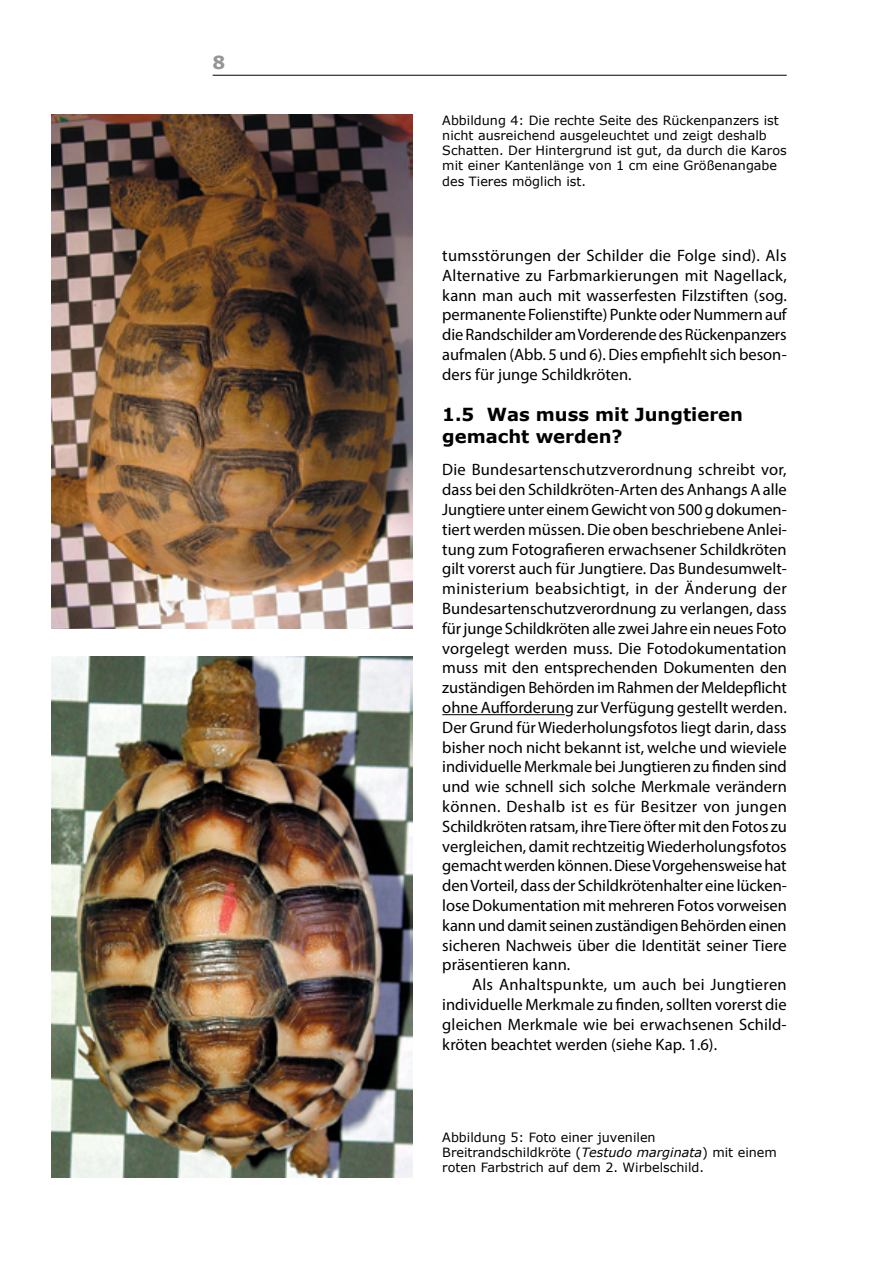
<style>
.page{position:relative;width:893px;height:1263px;background:#fff}
.page>*{position:absolute;margin:0;border:0;box-sizing:border-box;transform-origin:0 0}
.Titel_2{font:700 18px/21.6px "Verdana";color:#000}
.t1{font:700 18px "Verdana";color:#939598}
.t2{font:16.5px/19.8px "Myriad Pro";color:#000;text-align:justify}
.Bildlegende{font:12.75px/15.3px "Verdana";color:#000}
.s1{font-style:italic}
</style>
<div class="page">
<hr style="left:213px;top:75px;width:574px;height:1px;background:#000">
<hr style="left:442px;top:714px;width:123px;height:1px;background:#000">
<img style="left:51px;top:115px;width:361px;height:513px">
<img style="left:51px;top:657px;width:361px;height:521px">
<p class="t1" style="left:213px;top:49px;width:14px">8</p>
<p class="Bildlegende" style="left:442px;top:112px;width:346px">Abbildung 4: Die rechte Seite des Rückenpanzers ist nicht ausreichend ausgeleuchtet und zeigt deshalb Schatten. Der Hintergrund ist gut, da durch die Karos mit einer Kantenlänge von 1 cm eine Größenangabe des Tieres möglich ist.</p>
<p class="t2" style="left:442px;top:245px;width:346px">tumsstörungen der Schilder die Folge sind). Als Alternative zu Farbmarkierungen mit Nagellack, kann man auch mit wasserfesten Filzstiften (sog. permanente Folienstifte) Punkte oder Nummern auf die Randschilder am Vorderende des Rückenpanzers aufmalen (Abb. 5 und 6). Dies empfiehlt sich beson&shy;ders für junge Schildkröten.</p>
<p class="Titel_2" style="left:442px;top:403px;width:302px">1.5 Was muss mit Jungtieren gemacht werden?</p>
<p class="t2" style="left:442px;top:460px;width:346px">Die Bundesartenschutzverordnung schreibt vor, dass bei den Schildkröten-Arten des Anhangs A alle Jungtiere unter einem Gewicht von 500 g dokumen&shy;tiert werden müssen. Die oben beschriebene Anlei&shy;tung zum Fotografieren erwachsener Schildkröten gilt vorerst auch für Jungtiere. Das Bundesumwelt&shy;ministerium beabsichtigt, in der Änderung der Bundesartenschutzverordnung zu verlangen, dass für junge Schildkröten alle zwei Jahre ein neues Foto vorgelegt werden muss. Die Fotodokumentation muss mit den entsprechenden Dokumenten den zuständigen Behörden im Rahmen der Meldepflicht ohne Aufforderung zur Verfügung gestellt werden.<br>Der Grund für Wiederholungsfotos liegt darin, dass bisher noch nicht bekannt ist, welche und wieviele individuelle Merkmale bei Jungtieren zu finden sind und wie schnell sich solche Merkmale verändern können. Deshalb ist es für Besitzer von jungen Schildkröten ratsam, ihre Tiere öfter mit den Fotos zu vergleichen, damit rechtzeitig Wiederholungsfotos gemacht werden können. Diese Vorgehensweise hat den Vorteil, dass der Schildkrötenhalter eine lücken&shy;lose Dokumentation mit mehreren Fotos vorweisen kann und damit seinen zuständigen Behörden einen sicheren Nachweis über die Identität seiner Tiere präsentieren kann.</p>
<p class="t2" style="left:442px;top:974px;width:346px;text-indent:30px">Als Anhaltspunkte, um auch bei Jungtieren individuelle Merkmale zu finden, sollten vorerst die gleichen Merkmale wie bei erwachsenen Schild&shy;kröten beachtet werden (siehe Kap. 1.6).</p>
<p class="Bildlegende" style="left:442px;top:1129px;width:336px">Abbildung 5: Foto einer juvenilen<br>Breitrandschildkröte (<span class="s1">Testudo marginata</span>) mit einem roten Farbstrich auf dem 2. Wirbelschild.</p>
</div>
